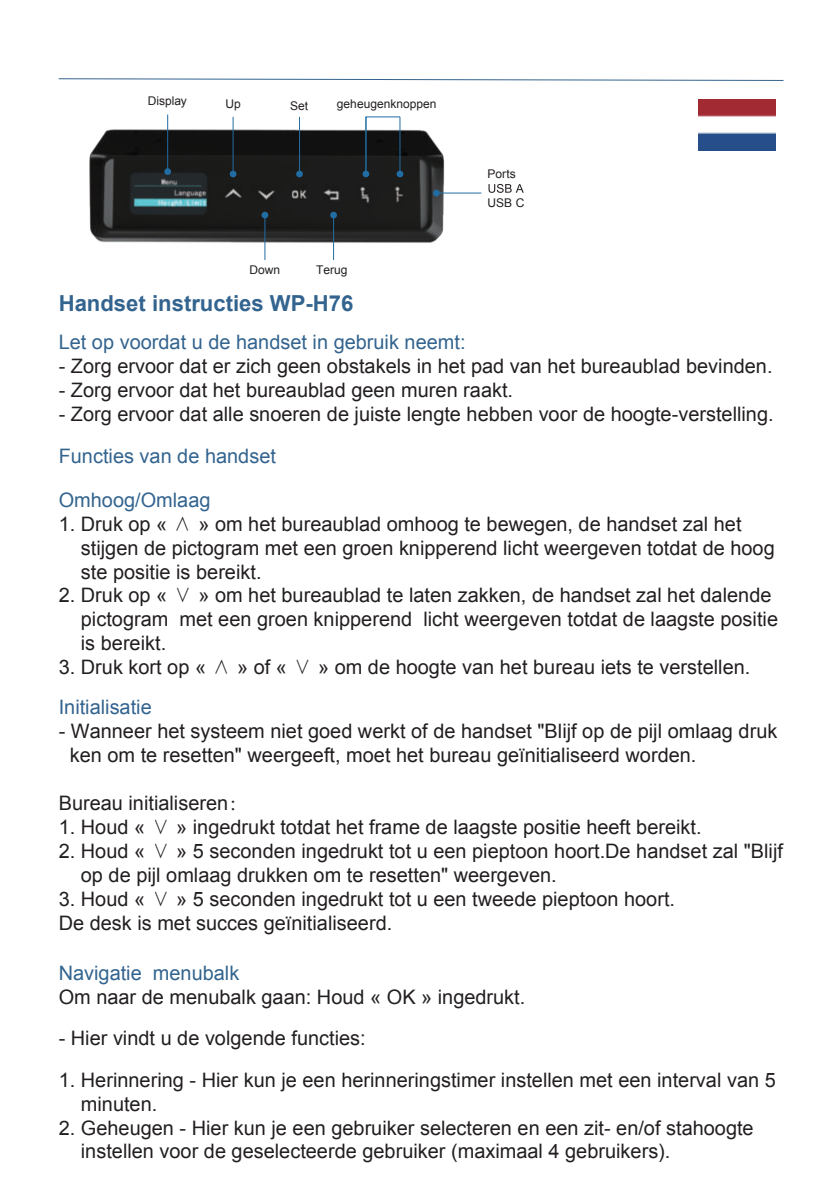
<style>
.page{position:relative;width:840px;height:1191px;background:#fff}
.page>*{position:absolute;margin:0;border:0;box-sizing:border-box;transform-origin:0 0}
.t1{font:700 22px "Arial";color:#33648f}
.t2{font:20px/24px "Arial";color:#231f20}
.t3{font:20px "Arial";color:#33648f}
.t4{font:12px "Arial";color:#231f20}
.s1{font-family:"Adobe Song Std";font-weight:300}
.s2{color:#33648f}
</style>
<div class="page">
<img style="left:698px;top:100px;width:77px;height:51px">
<svg style="left:58px;top:78px;width:726px;height:3px"></svg>
<img style="left:59px;top:78px;width:405px;height:182px">
<div style="left:164px;top:168px;width:7px;height:7px;background:#226ca4;border-radius:50%"></div>
<hr style="left:167px;top:114px;width:1px;height:60px;background:#226ca4">
<div style="left:229px;top:171px;width:7px;height:6px;background:#226ca4;border-radius:50%"></div>
<hr style="left:232px;top:117px;width:1px;height:59px;background:#226ca4">
<div style="left:296px;top:171px;width:7px;height:6px;background:#226ca4;border-radius:50%"></div>
<hr style="left:299px;top:117px;width:1px;height:59px;background:#226ca4">
<div style="left:261px;top:212px;width:7px;height:6px;background:#226ca4;border-radius:50%"></div>
<hr style="left:264px;top:215px;width:1px;height:45px;background:#226ca4">
<div style="left:330px;top:212px;width:7px;height:6px;background:#226ca4;border-radius:50%"></div>
<hr style="left:333px;top:215px;width:1px;height:45px;background:#226ca4">
<svg style="left:433px;top:190px;width:6px;height:6px"></svg>
<hr style="left:436px;top:192px;width:45px;height:1px;background:#226ca4">
<svg style="left:488px;top:184px;width:35px;height:9px"></svg>
<svg style="left:365px;top:116px;width:36px;height:61px"></svg>
<div style="left:362px;top:171px;width:7px;height:6px;background:#226ca4;border-radius:50%"></div>
<hr style="left:365px;top:117px;width:1px;height:59px;background:#226ca4">
<div style="left:396px;top:171px;width:7px;height:6px;background:#226ca4;border-radius:50%"></div>
<hr style="left:399px;top:117px;width:1px;height:59px;background:#226ca4">
<p class="t4" style="left:148px;top:97px;width:40px">Display</p>
<p class="t4" style="left:225px;top:99px;width:17px">Up</p>
<p class="t4" style="left:290px;top:101px;width:20px">Set</p>
<p class="t4" style="left:337px;top:99px;width:101px">geheugenknoppen</p>
<p class="t4" style="left:249px;top:265px;width:32px">Down</p>
<p class="t4" style="left:316px;top:265px;width:33px">Terug</p>
<p class="t4" style="left:487px;top:169px;width:30px">Ports</p>
<p class="t4" style="left:487px;top:198px;width:38px">USB C</p>
<p class="t1" style="left:59px;top:295px;width:296px">Handset instructies WP-H76</p>
<p class="t3" style="left:59px;top:335px;width:408px">Let op voordat u de handset in gebruik neemt:</p>
<p class="t2" style="left:59px;top:356px;width:715px">- Zorg ervoor dat er zich geen obstakels in het pad van het bureaublad bevinden.</p>
<p class="t2" style="left:59px;top:380px;width:455px">- Zorg ervoor dat het bureaublad geen muren raakt.</p>
<p class="t2" style="left:59px;top:404px;width:716px">- Zorg ervoor dat alle snoeren de juiste lengte hebben voor de hoogte-verstelling.</p>
<p class="t3" style="left:59px;top:448px;width:219px">Functies van de handset</p>
<p class="t3" style="left:59px;top:492px;width:153px">Omhoog/Omlaag</p>
<p class="t2" style="left:81px;top:513px;width:695px;text-indent:-22px">1. Druk op « <span class="s1">∧</span> » om het bureaublad omhoog te bewegen, de handset zal het stijgen de pictogram met een groen knipperend licht weergeven totdat de hoog ste positie is bereikt.</p>
<p class="t2" style="left:81px;top:585px;width:698px;text-indent:-22px">2. Druk op « <span class="s1">∨</span> » om het bureaublad te laten zakken, de handset zal het dalende pictogram met een groen knipperend licht weergeven totdat de laagste positie is bereikt.</p>
<p class="t2" style="left:59px;top:649px;width:692px;line-height:40.2px">3. Druk kort op « <span class="s1">∧</span> » of « <span class="s1">∨</span> » om de hoogte van het bureau iets te verstellen.<br><span class="s2">Initialisatie</span></p>
<p class="t2" style="left:70px;top:721px;width:708px;text-indent:-11px">- Wanneer het systeem niet goed werkt of de handset "Blijf op de pijl omlaag druk ken om te resetten" weergeeft, moet het bureau geïnitialiseerd worden.</p>
<p class="t2" style="left:59px;top:793px;width:191px">Bureau initialiseren<span class="s1">：</span></p>
<p class="t2" style="left:59px;top:817px;width:644px">1. Houd « <span class="s1">∨</span> » ingedrukt totdat het frame de laagste positie heeft bereikt.</p>
<p class="t2" style="left:81px;top:840px;width:703px;text-indent:-22px">2. Houd « <span class="s1">∨</span> » 5 seconden ingedrukt tot u een pieptoon hoort.De handset zal "Blijf op de pijl omlaag drukken om te resetten" weergeven.</p>
<p class="t2" style="left:59px;top:888px;width:617px">3. Houd « <span class="s1">∨</span> » 5 seconden ingedrukt tot u een tweede pieptoon hoort.<br>De desk is met succes geïnitialiseerd.</p>
<p class="t3" style="left:59px;top:965px;width:182px">Navigatie menubalk</p>
<p class="t2" style="left:59px;top:986px;width:468px">Om naar de menubalk gaan: Houd « OK » ingedrukt.</p>
<p class="t2" style="left:59px;top:1028px;width:308px">- Hier vindt u de volgende functies:</p>
<p class="t2" style="left:81px;top:1069px;width:696px;text-indent:-22px">1. Herinnering - Hier kun je een herinneringstimer instellen met een interval van 5 minuten.</p>
<p class="t2" style="left:81px;top:1117px;width:674px;text-indent:-22px">2. Geheugen - Hier kun je een gebruiker selecteren en een zit- en/of stahoogte instellen voor de geselecteerde gebruiker (maximaal 4 gebruikers).</p>
</div>
